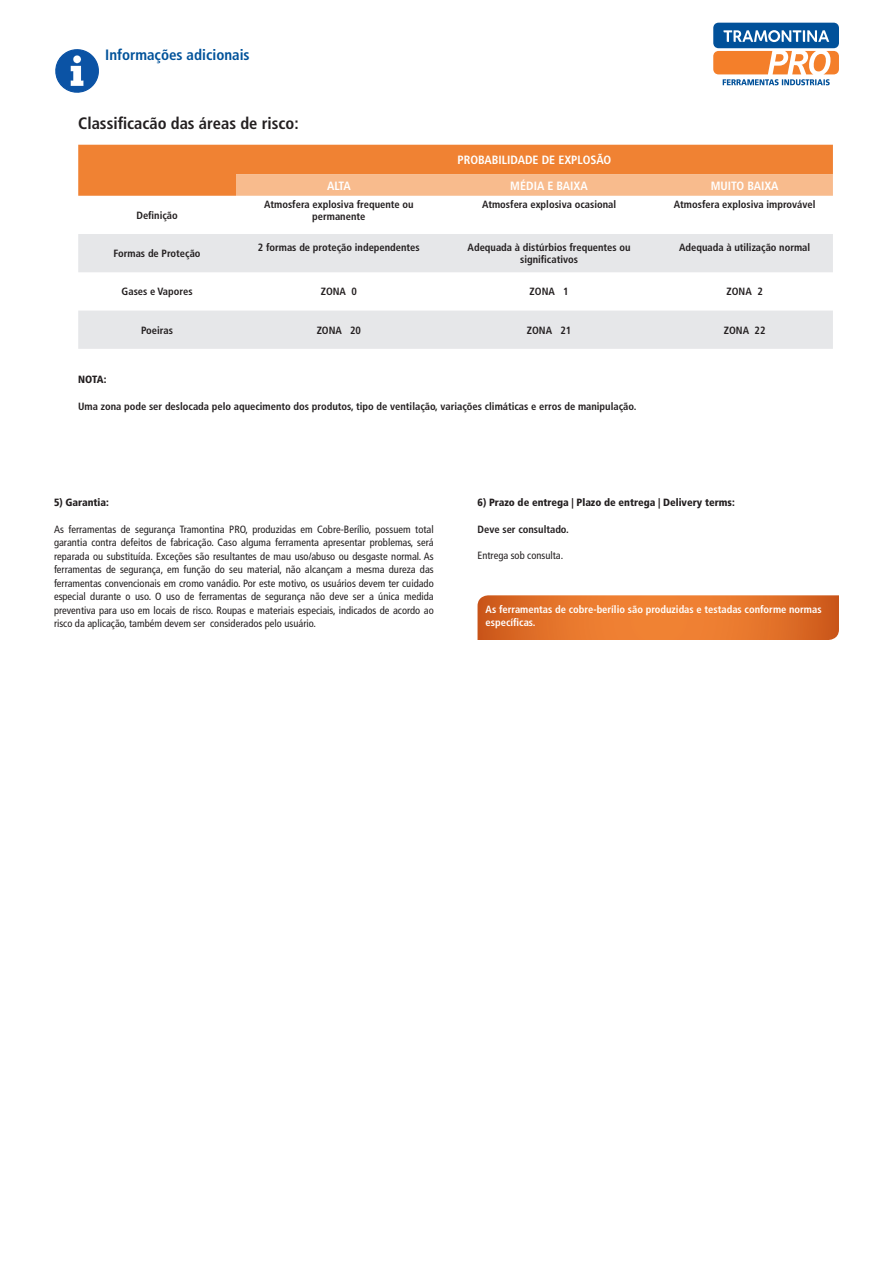
<style>
.page{position:relative;width:893px;height:1263px;background:#fff}
.page>*{position:absolute;margin:0;border:0;box-sizing:border-box;transform-origin:0 0}
.referencia_master{font:700 condensed 16.5px "Frutiger LT Pro";color:#231f20}
.Paragraph_Style_1{font:700 condensed 15px "Frutiger LT Pro";color:#01529a}
.referencia_master-2{font:700 condensed 12px "Frutiger LT Pro";color:#fff}
.referencia_master-3{font:condensed 10.5px/13.5px "Frutiger LT Pro";color:#231f20;text-align:justify}
.referencia_master-4{font:700 condensed 10.5px/12.6px "Frutiger LT Pro";color:#231f20;text-align:center}
.referencia_master-5{font:700 condensed 10.5px/13.5px "Frutiger LT Pro";color:#fff}
.referencia_master-6{font:900 condensed 10.5px "Frutiger LT Pro";color:#231f20}
.conteudo_tabela{font:700 condensed 10.5px/12.6px "Frutiger LT Pro";color:#231f20;text-align:center}
</style>
<div class="page">
<svg style="left:78px;top:145px;width:755px;height:51px;background:#f29552"></svg>
<svg style="left:78px;top:234px;width:755px;height:115px;fill:#e6e7e9"></svg>
<svg style="left:55px;top:49px;width:44px;height:44px"></svg>
<svg style="left:477px;top:595px;width:362px;height:45px;background:#e4752d"></svg>
<div style="left:713px;top:23px;width:126px;height:25px;background:#01519a;border-radius:6px"></div>
<svg style="left:723px;top:30px;width:106px;height:12px"></svg>
<svg style="left:713px;top:51px;width:126px;height:34px"></svg>
<p class="Paragraph_Style_1" style="left:105px;top:46px;width:146px">Informações adicionais</p>
<p class="referencia_master" style="left:78px;top:114px;width:222px">Classificacão das áreas de risco:</p>
<p class="referencia_master-2" style="left:457px;top:153px;width:155px">PROBABILIDADE DE EXPLOSÃO</p>
<p class="referencia_master-2" style="left:327px;top:178px;width:25px">ALTA</p>
<p class="referencia_master-2" style="left:510px;top:178px;width:79px">MÉDIA E BAIXA</p>
<p class="referencia_master-2" style="left:711px;top:178px;width:69px">MUITO BAIXA</p>
<p class="referencia_master-4" style="left:136px;top:209px;width:43px">Definição</p>
<p class="conteudo_tabela" style="left:264px;top:198px;width:151px">Atmosfera explosiva frequente ou permanente</p>
<p class="referencia_master-4" style="left:482px;top:198px;width:136px">Atmosfera explosiva ocasional</p>
<p class="referencia_master-4" style="left:674px;top:198px;width:143px">Atmosfera explosiva improvável</p>
<p class="referencia_master-4" style="left:114px;top:247px;width:88px">Formas de Proteção</p>
<p class="referencia_master-4" style="left:258px;top:241px;width:163px">2 formas de proteção independentes</p>
<p class="referencia_master-4" style="left:468px;top:241px;width:164px">Adequada à distúrbios frequentes ou significativos</p>
<p class="referencia_master-4" style="left:679px;top:241px;width:133px">Adequada à utilização normal</p>
<p class="referencia_master-4" style="left:122px;top:285px;width:72px">Gases e Vapores</p>
<p class="referencia_master-4" style="left:321px;top:285px;width:38px">ZONA 0</p>
<p class="referencia_master-4" style="left:530px;top:285px;width:40px">ZONA 1</p>
<p class="referencia_master-4" style="left:727px;top:285px;width:38px">ZONA 2</p>
<p class="referencia_master-4" style="left:141px;top:324px;width:33px">Poeiras</p>
<p class="referencia_master-4" style="left:317px;top:324px;width:46px">ZONA 20</p>
<p class="referencia_master-4" style="left:527px;top:324px;width:46px">ZONA 21</p>
<p class="referencia_master-4" style="left:724px;top:324px;width:43px">ZONA 22</p>
<p class="referencia_master-6" style="left:78px;top:373px;width:30px">NOTA:</p>
<p class="referencia_master-4" style="left:78px;top:400px;width:560px">Uma zona pode ser deslocada pelo aquecimento dos produtos, tipo de ventilação, variações climáticas e erros de manipulação.</p>
<p class="referencia_master-6" style="left:54px;top:496px;width:56px">5) Garantia:</p>
<p class="referencia_master-3" style="left:54px;top:522px;width:381px">As ferramentas de segurança Tramontina PRO, produzidas em Cobre-Berílio, possuem total garantia contra defeitos de fabricação. Caso alguma ferramenta apresentar problemas, será reparada ou substituída. Exceções são resultantes de mau uso/abuso ou desgaste normal. As ferramentas de segurança, em função do seu material, não alcançam a mesma dureza das ferramentas convencionais em cromo vanádio. Por este motivo, os usuários devem ter cuidado especial durante o uso. O uso de ferramentas de segurança não deve ser a única medida preventiva para uso em locais de risco. Roupas e materiais especiais, indicados de acordo ao risco da aplicação, também devem ser considerados pelo usuário.</p>
<p class="referencia_master-6" style="left:477px;top:496px;width:259px">6) Prazo de entrega | Plazo de entrega | Delivery terms:</p>
<p class="referencia_master-4" style="left:477px;top:523px;width:93px">Deve ser consultado.</p>
<p class="referencia_master-3" style="left:477px;top:548px;width:87px">Entrega sob consulta.</p>
<p class="referencia_master-5" style="left:486px;top:602px;width:337px">As ferramentas de cobre-berílio são produzidas e testadas conforme normas específicas.</p>
</div>
